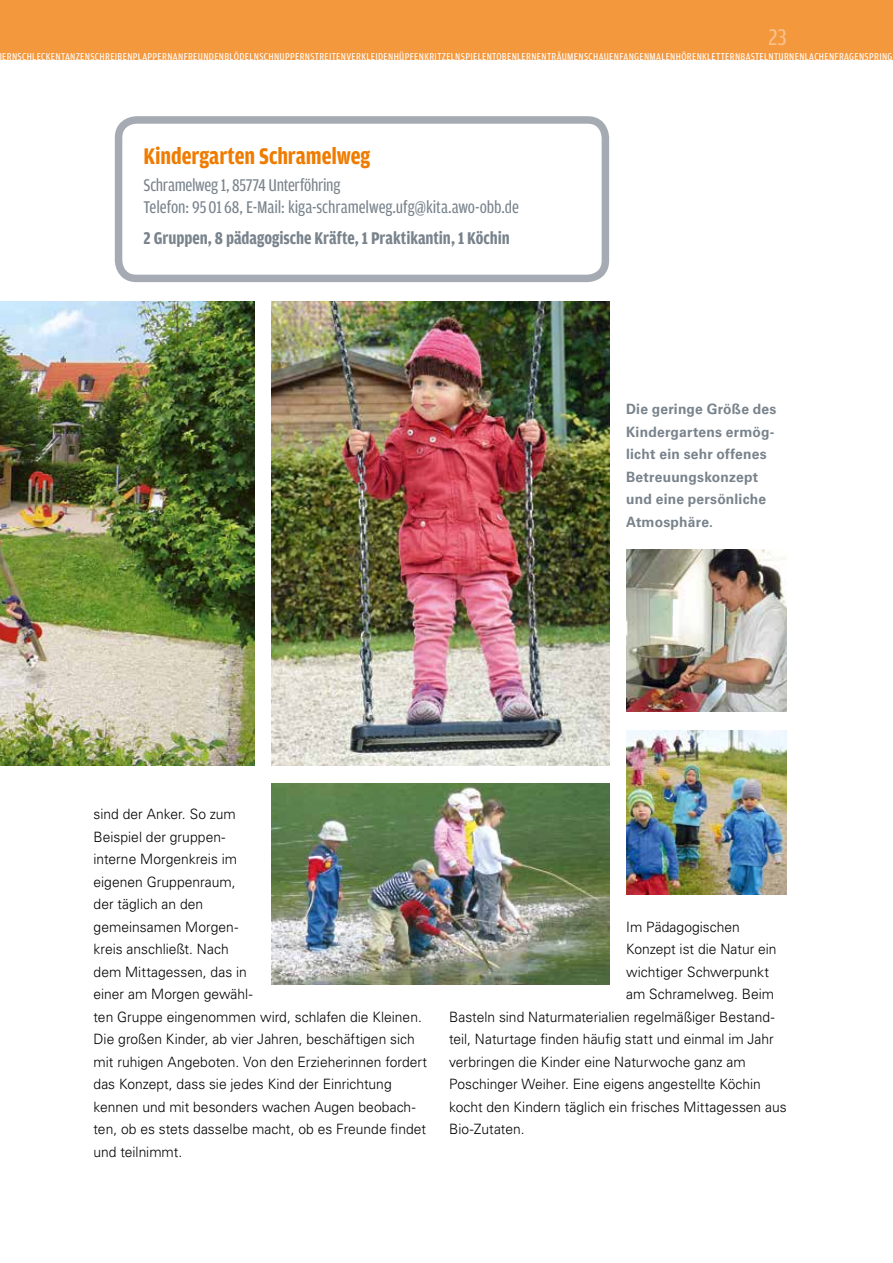
<style>
.page{position:relative;width:893px;height:1263px;background:#fff}
.page>*{position:absolute;margin:0;border:0;box-sizing:border-box;transform-origin:0 0}
.t1{font:700 24px "Amplitude Cond";letter-spacing:-.005em;color:#ef7c00}
.t2{font:24px "Amplitude Cond";color:#fac18a}
.t3{font:18px/22.5px "Amplitude Cond";letter-spacing:-.01em;color:#79838c}
.t4{font:700 18px "Amplitude Cond";letter-spacing:-.005em;color:#79838c}
.t5{font:300 14.25px/22.5px "Univers LT Std";color:#000}
.t6{font:700 14.25px/22.5px "Univers LT Std";letter-spacing:.015em;color:#79838c}
.t7{font:10.5px "Amplitude Cond";letter-spacing:.03em;color:#fff}
</style>
<div class="page">
<div style="left:0;top:0;width:893px;height:60px;background:#f4983e"></div>
<img style="left:626px;top:730px;width:161px;height:164px">
<img style="left:626px;top:549px;width:161px;height:163px">
<img style="left:271px;top:783px;width:338px;height:201px">
<div style="left:115px;top:116px;width:494px;height:166px;border:8px solid #a6aab3;border-radius:18px"></div>
<img style="left:0;top:302px;width:254px;height:464px">
<img style="left:271px;top:302px;width:338px;height:464px">
<h1 class="t2" style="left:768px;top:24px;width:20px">23</h1>
<p class="t7" style="left:0;top:51px;width:894px">IERNSCHLECKENTANZENSCHREIBENPLAPPERNANFREUNDENBLÖDELNSCHNUPPERNSTREITENVERKLEIDENHÜPFENKRITZELNSPIELENTOBENLERNENTRÄUMENSCHAUENFANGENMALENHÖRENKLETTERNBASTELNTURNENLACHENFRAGENSPRING</p>
<h1 class="t1" style="left:144px;top:143px;width:228px">Kindergarten Schramelweg</h1>
<p class="t3" style="left:144px;top:174px;width:377px">SCHRAMELWEG 1, 85774 UNTERFÖHRING<br>TELEFON: 95 01 68, E-MAIL: KIGA-SCHRAMELWEG.UFG@KITA.AWO-OBB.DE</p>
<p class="t4" style="left:144px;top:229px;width:368px">2 Gruppen, 8 pädagogische Kräfte, 1 Praktikantin, 1 Köchin</p>
<p class="t6" style="left:626px;top:398px;width:152px">Die geringe Größe des<br>Kindergartens ermög&shy;licht ein sehr offenes<br>Betreuungskonzept und eine persönliche<br>Atmosphäre.</p>
<p class="t5" style="left:94px;top:803px;width:335px">sind der Anker. So zum<br>Beispiel der gruppen-<br>interne Morgenkreis im<br>eigenen Gruppenraum,<br>der täglich an den<br>gemeinsamen Morgen-<br>kreis anschließt. Nach<br>dem Mittagessen, das in<br>einer am Morgen gewähl-<br>ten Gruppe eingenommen wird, schlafen die Kleinen.<br>Die großen Kinder, ab vier Jahren, beschäftigen sich mit ruhigen Angeboten. Von den Erzieherinnen fordert das Konzept, dass sie jedes Kind der Einrichtung kennen und mit besonders wachen Augen beobach&shy;ten, ob es stets dasselbe macht, ob es Freunde findet und teilnimmt.</p>
<p class="t5" style="left:626px;top:915px;width:115px">Im Pädagogischen</p>
<p class="t5" style="left:626px;top:938px;width:152px">Konzept ist die Natur ein</p>
<p class="t5" style="left:626px;top:960px;width:144px">wichtiger Schwerpunkt</p>
<p class="t5" style="left:626px;top:983px;width:149px">am Schramelweg. Beim</p>
<p class="t5" style="left:449px;top:1005px;width:327px">Basteln sind Naturmaterialien regelmäßiger Bestand-</p>
<p class="t5" style="left:449px;top:1028px;width:326px">teil, Naturtage finden häufig statt und einmal im Jahr</p>
<p class="t5" style="left:449px;top:1050px;width:298px">verbringen die Kinder eine Naturwoche ganz am</p>
<p class="t5" style="left:449px;top:1073px;width:313px">Poschinger Weiher. Eine eigens angestellte Köchin</p>
<p class="t5" style="left:449px;top:1095px;width:339px">kocht den Kindern täglich ein frisches Mittagessen aus</p>
<p class="t5" style="left:449px;top:1118px;width:77px">Bio-Zutaten.</p>
</div>
